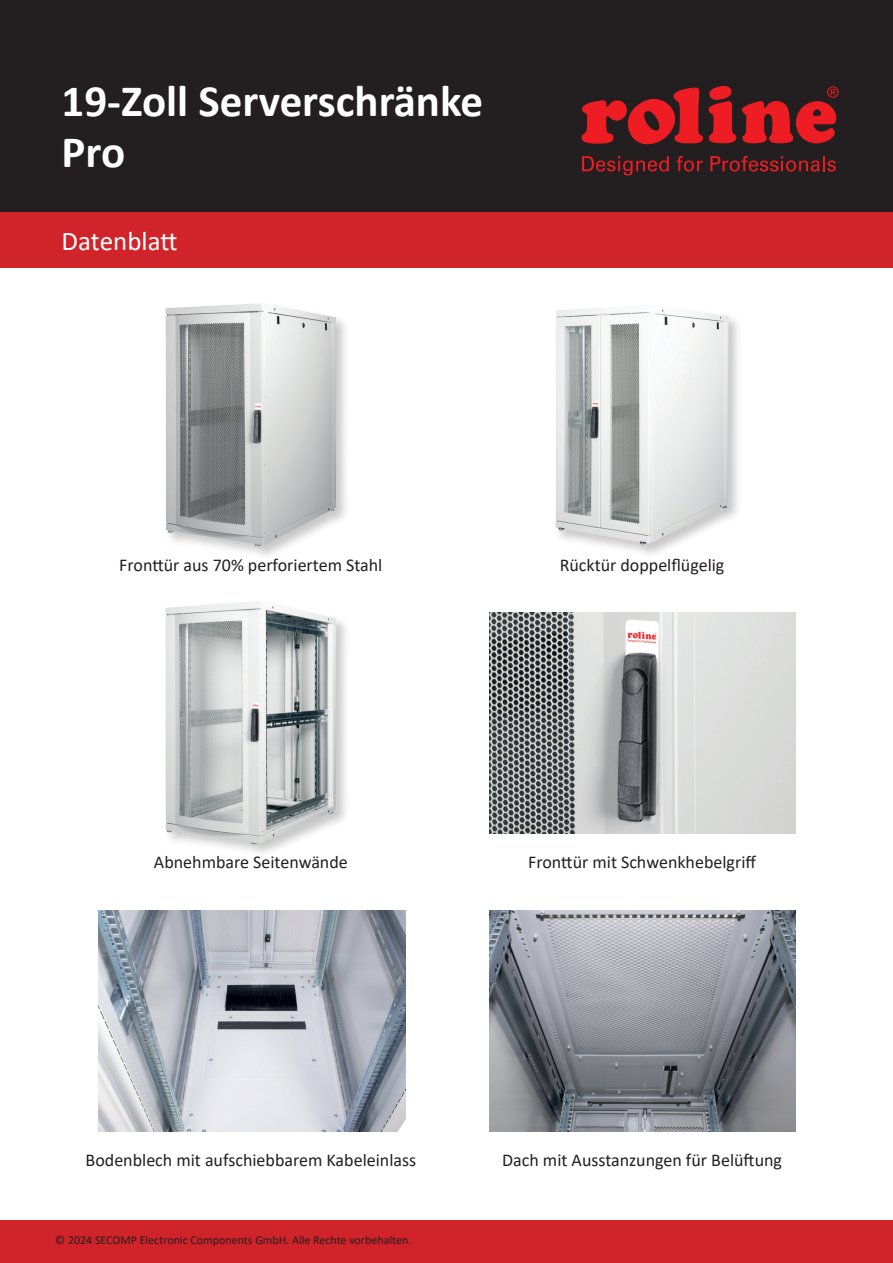
<style>
.page{position:relative;width:893px;height:1263px;background:#fff}
.page>*{position:absolute;margin:0;border:0;box-sizing:border-box;transform-origin:0 0}
.t1{font:700 45px/51px "Calibri";color:#fff}
.t2{font:27px "Calibri";color:#fff}
.t3{font:18px "Calibri";color:#231f20}
.t4{font:12px "Calibri";color:#231f20}
</style>
<div class="page">
<div style="left:0;top:0;width:893px;height:213px;background:#231f20"></div>
<div style="left:0;top:213px;width:893px;height:55px;background:#d1232a"></div>
<svg style="left:582px;top:86px;width:257px;height:59px"></svg>
<svg style="left:582px;top:156px;width:87px;height:19px"></svg>
<svg style="left:676px;top:156px;width:27px;height:16px"></svg>
<svg style="left:710px;top:156px;width:126px;height:16px"></svg>
<div style="left:0;top:1220px;width:893px;height:43px;background:#d1232a"></div>
<div style="left:163px;top:301px;width:187px;height:256px;background:#231f20;opacity:.25"></div>
<img style="left:165px;top:303px;width:171px;height:244px">
<div style="left:553px;top:303px;width:190px;height:257px;background:#231f20;opacity:.25"></div>
<img style="left:556px;top:305px;width:89px;height:108px">
<img style="left:99px;top:910px;width:306px;height:221px">
<img style="left:489px;top:910px;width:306px;height:221px">
<div style="left:163px;top:599px;width:188px;height:260px;background:#231f20;opacity:.25"></div>
<img style="left:165px;top:601px;width:94px;height:231px">
<img style="left:489px;top:612px;width:306px;height:221px">
<h1 class="t1" style="left:62px;top:75px;width:423px">19-Zoll Serverschränke<br>Pro</h1>
<h2 class="t2" style="left:62px;top:223px;width:117px">Datenblatt</h2>
<p class="t3" style="left:119px;top:552px;width:265px">Fronttür aus 70% perforiertem Stahl</p>
<p class="t3" style="left:560px;top:552px;width:166px">Rücktür doppelflügelig</p>
<p class="t3" style="left:154px;top:850px;width:195px">Abnehmbare Seitenwände</p>
<p class="t3" style="left:528px;top:850px;width:229px">Fronttür mit Schwenkhebelgriff</p>
<p class="t3" style="left:86px;top:1147px;width:332px">Bodenblech mit aufschiebbarem Kabeleinlass</p>
<p class="t3" style="left:502px;top:1147px;width:281px">Dach mit Ausstanzungen für Belüftung</p>
<p class="t4" style="left:55px;top:1231px;width:358px">© 2024 SECOMP Electronic Components GmbH. Alle Rechte vorbehalten.</p>
</div>
